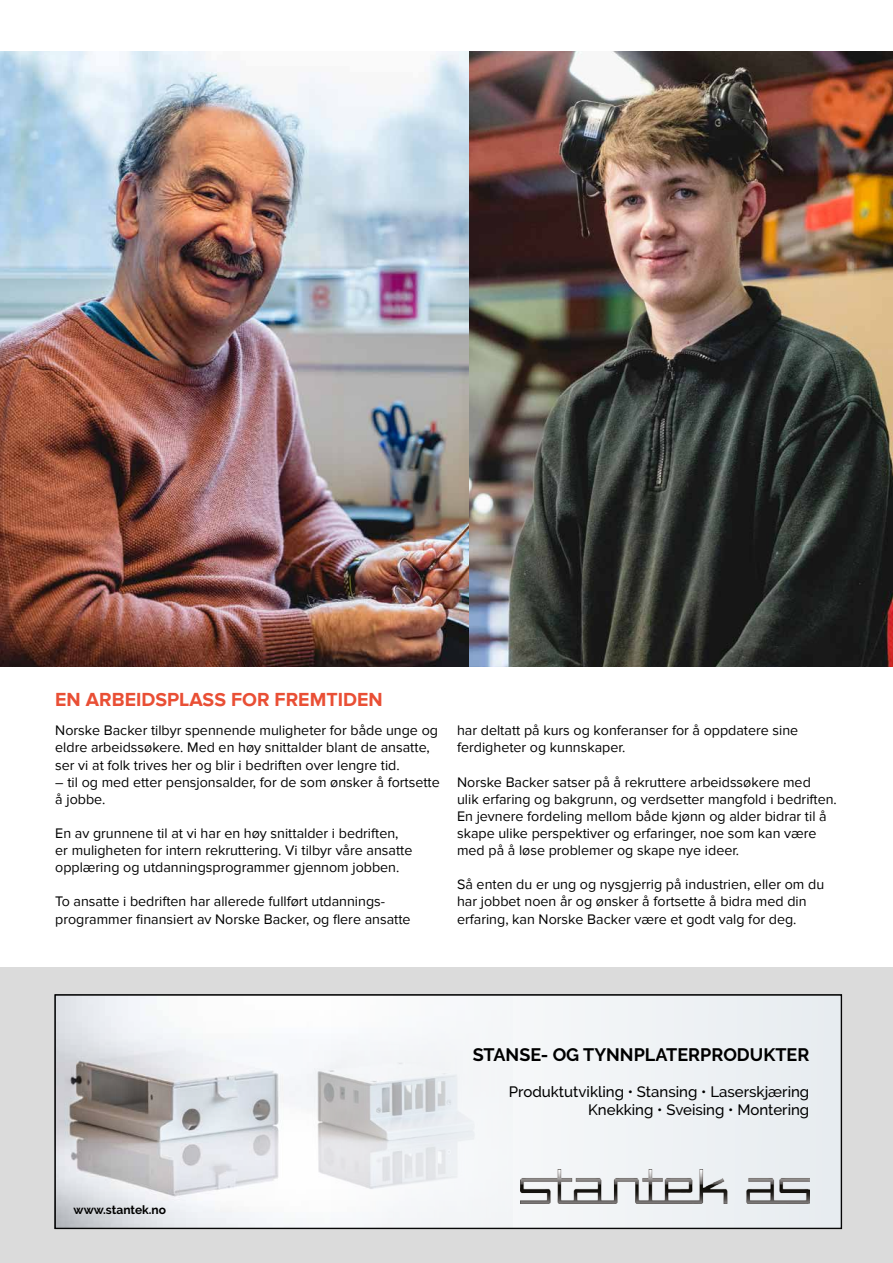
<style>
.page{position:relative;width:893px;height:1263px;background:#fff}
.page>*{position:absolute;margin:0;border:0;box-sizing:border-box;transform-origin:0 0}
.t1{font:700 19.5px "Proxima Nova";color:#e94f35}
.t2{font:700 18px "Raleway";color:#000}
.t3{font:500 15px/18px "Raleway";color:#000;text-align:right}
.t4{font:14.25px/17.1px "Proxima Nova";color:#000}
.t5{font:700 12px "Raleway";color:#000}
</style>
<div class="page">
<div style="left:0;top:967px;width:893px;height:296px;background:#dbdbdb"></div>
<img style="left:0;top:51px;width:853px;height:616px">
<img style="left:469px;top:51px;width:424px;height:615px">
<img style="left:57px;top:997px;width:274px;height:229px">
<svg style="left:331px;top:997px;width:509px;height:229px;background:#edf0f2"></svg>
<img style="left:521px;top:1170px;width:288px;height:34px">
<div style="left:55px;top:994px;width:787px;height:235px;border:1px solid #000"></div>
<h1 class="t1" style="left:55px;top:688px;width:329px">EN ARBEIDSPLASS FOR FREMTIDEN</h1>
<p class="t4" style="left:55px;top:722px;width:384px">Norske Backer tilbyr spennende muligheter for både unge og eldre arbeidssøkere. Med en høy snittalder blant de ansatte, ser vi at folk trives her og blir i bedriften over lengre tid.</p>
<p class="t4" style="left:55px;top:774px;width:386px">– til og med etter pensjonsalder, for de som ønsker å fortsette å jobbe.</p>
<p class="t4" style="left:55px;top:825px;width:359px">En av grunnene til at vi har en høy snittalder i bedriften, er muligheten for intern rekruttering. Vi tilbyr våre ansatte opplæring og utdanningsprogrammer gjennom jobben.</p>
<p class="t4" style="left:55px;top:893px;width:357px">To ansatte i bedriften har allerede fullført utdannings&shy;programmer finansiert av Norske Backer, og flere ansatte</p>
<p class="t4" style="left:457px;top:722px;width:343px">har deltatt på kurs og konferanser for å oppdatere sine ferdigheter og kunnskaper.</p>
<p class="t4" style="left:457px;top:774px;width:381px">Norske Backer satser på å rekruttere arbeidssøkere med<br>ulik erfaring og bakgrunn, og verdsetter mangfold i bedriften.<br>En jevnere fordeling mellom både kjønn og alder bidrar til å skape ulike perspektiver og erfaringer, noe som kan være med på å løse problemer og skape nye ideer.</p>
<p class="t4" style="left:457px;top:876px;width:369px">Så enten du er ung og nysgjerrig på industrien, eller om du har jobbet noen år og ønsker å fortsette å bidra med din erfaring, kan Norske Backer være et godt valg for deg.</p>
<p class="t5" style="left:74px;top:1203px;width:94px">www.stantek.no</p>
<p class="t2" style="left:473px;top:1045px;width:338px">STANSE- OG TYNNPLATERPRODUKTER</p>
<p class="t3" style="left:509px;top:1083px;width:302px">Produktutvikling • Stansing • Laserskjæring<br>Knekking • Sveising • Montering</p>
</div>
